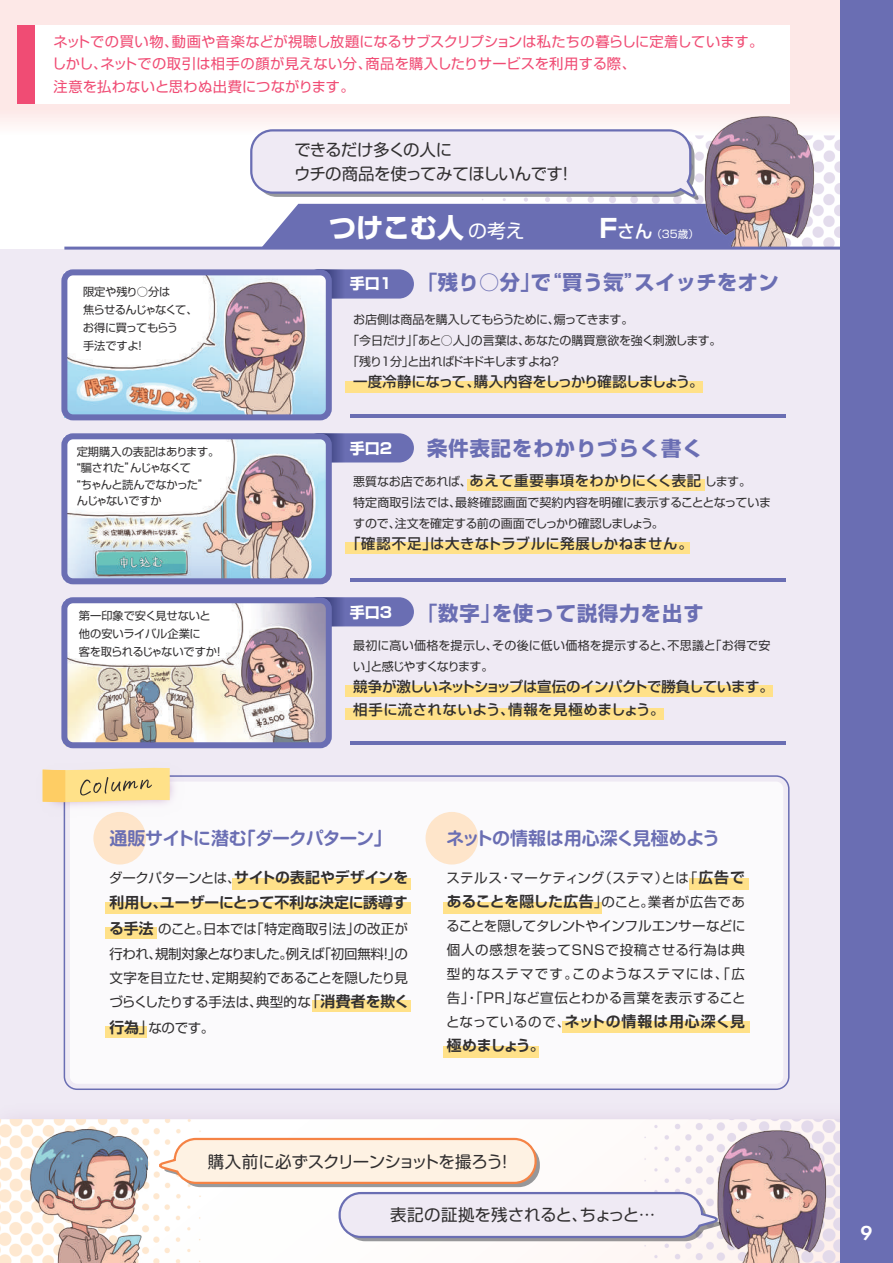
<style>
.page{position:relative;width:893px;height:1263px;background:#efeaf4}
.page>*{position:absolute;margin:0;border:0;box-sizing:border-box;transform-origin:0 0}
.t1{font:700 27px "Shin Go Pro";color:#fff}
.t2{font:600 21px "Futura PT";color:#fff}
.t3{font:700 20.25px "Shin Go Pro";letter-spacing:.05em;color:#6a6eb3}
.t4{font:700 20.25px "Shin Go Pro";letter-spacing:.02em;color:#6a6eb3}
.t5{font:700 18px "Soft Go Std De";letter-spacing:-.04em;color:#6a6eb3}
.t6{font:700 18px "Soft Go Std De";letter-spacing:-.015em;color:#6a6eb3}
.t7{font:16.5px/24px "Soft Go Std";letter-spacing:-.025em;color:#312f30}
.t8{font:16.5px "Soft Go Std";letter-spacing:-.005em;color:#312f30}
.t9{font:700 15px "Shin Go Pro";color:#fff}
.t10{font:700 14.85px/25.5px "Shin Go Pro De";letter-spacing:.005em;color:#312f30}
.t11{font:500 14.4px/22.5px "Shin Go Pro";color:#312f30}
.t12{font:500 14.4px "Shin Go Pro";letter-spacing:.03em;color:#312f30}
.t13{font:500 14.4px "Shin Go Pro";letter-spacing:-.07em;color:#312f30}
.t14{font:500 14.4px "Shin Go Pro";letter-spacing:.025em;color:#312f30}
.t15{font:14.25px/22.5px "Shin Go Pro";letter-spacing:.01em;color:#f04c74}
.t16{font:13.5px/24px "Shin Go Pro";letter-spacing:.01em;color:#312f30;text-align:justify}
.t17{font:13.5px/25.5px "Shin Go Pro";letter-spacing:-.02em;color:#312f30}
.t18{font:13.5px/24px "Shin Go Pro";letter-spacing:-.01em;color:#312f30}
.t19{font:12px/21px "Shin Go Pro";letter-spacing:-.02em;color:#312f30}
.t20{font:12px/21px "Shin Go Pro";letter-spacing:.005em;color:#312f30}
.t21{font:11.25px/18px "Shin Go Pro";letter-spacing:-.03em;color:#312f30}
.t22{font:10.5px "Shin Go Pro";color:#fff}
.s1{font-weight:400;font-size:18.9px}
.s2{font-weight:700;font-size:25.5px}
.s3{font-weight:500;font-size:17.85px}
.s4{font-weight:500}
.s5{font-weight:400;font-size:12px}
.s6{font-family:"Shin Go Pro";font-weight:400;font-size:13.5px}
.s7{font-family:"Shin Go Pro De";font-weight:700;font-size:14.85px}
.s8{font-size:14.85px}
</style>
<div class="page">
<div style="left:0;top:0;width:893px;height:248px;background:#fff"></div>
<div style="left:0;top:0;width:893px;height:135px;background:linear-gradient(to right,#fdedec,#fde8e7)"></div>
<svg style="left:827px;top:135px;width:13px;height:112px"></svg>
<div style="left:24px;top:26px;width:766px;height:78px;background:#fff"></div>
<div style="left:17px;top:26px;width:18px;height:78px;background:#f04c74"></div>
<svg style="left:0;top:1119px;width:407px;height:144px;background:#fdf9f5"></svg>
<div style="left:407px;top:1119px;width:433px;height:144px;background:#fefbfa"></div>
<div style="left:840px;top:0;width:53px;height:1263px;background:#6a6eb3"></div>
<svg style="left:304px;top:269px;width:110px;height:30px;background:#6b6eb1"></svg>
<svg style="left:304px;top:433px;width:110px;height:29px;background:#686cb0"></svg>
<svg style="left:304px;top:597px;width:110px;height:29px;background:#686cb0"></svg>
<img style="left:669px;top:1121px;width:170px;height:142px">
<img style="left:27px;top:1111px;width:120px;height:152px">
<img style="left:656px;top:107px;width:171px;height:140px">
<hr style="left:64px;top:247px;width:776px;height:3px;background:#6a6eb3">
<div style="left:70px;top:781px;width:713px;height:303px;background:#fff;border-radius:7px"></div>
<div style="left:64px;top:775px;width:725px;height:315px;border:2px solid #6a6eb3;border-radius:13px"></div>
<div style="left:93px;top:812px;width:53px;height:52px;background:#fee5ca;border-radius:50%"></div>
<div style="left:426px;top:812px;width:52px;height:52px;background:#fee5ca;border-radius:50%"></div>
<img style="left:42px;top:769px;width:148px;height:55px">
<svg style="left:43px;top:767px;width:127px;height:36px;background:#f2d58a"></svg>
<svg style="left:249px;top:128px;width:506px;height:119px;background:#bab6d3"></svg>
<hr style="left:350px;top:414px;width:436px;height:3px;background:#6a6eb3">
<hr style="left:350px;top:578px;width:436px;height:3px;background:#6a6eb3">
<hr style="left:350px;top:742px;width:436px;height:3px;background:#6a6eb3">
<svg style="left:156px;top:1137px;width:565px;height:104px"></svg>
<div style="left:232px;top:878px;width:178px;height:11px;background:#ffe189"></div>
<div style="left:690px;top:878px;width:59px;height:11px;background:#ffe189"></div>
<div style="left:562px;top:1021px;width:187px;height:12px;background:#ffe189"></div>
<div style="left:443px;top:902px;width:158px;height:11px;background:#ffe189"></div>
<div style="left:443px;top:1046px;width:96px;height:12px;background:#ffe189"></div>
<div style="left:312px;top:1000px;width:98px;height:11px;background:#ffe189"></div>
<div style="left:105px;top:902px;width:305px;height:11px;background:#ffe189"></div>
<div style="left:105px;top:927px;width:52px;height:12px;background:#ffe189"></div>
<div style="left:105px;top:1026px;width:42px;height:12px;background:#ffe189"></div>
<div style="left:345px;top:381px;width:357px;height:11px;background:#ffe189"></div>
<div style="left:467px;top:480px;width:237px;height:11px;background:#ffe189"></div>
<div style="left:345px;top:543px;width:344px;height:11px;background:#ffe189"></div>
<div style="left:345px;top:685px;width:428px;height:11px;background:#ffe189"></div>
<div style="left:345px;top:708px;width:319px;height:12px;background:#ffe189"></div>
<img style="left:68px;top:604px;width:257px;height:137px">
<img style="left:68px;top:440px;width:257px;height:137px">
<img style="left:68px;top:276px;width:257px;height:137px">
<div style="left:61px;top:269px;width:271px;height:151px;border:6px solid #6a6eb3;border-radius:9px"></div>
<div style="left:61px;top:433px;width:271px;height:151px;border:6px solid #6a6eb3;border-radius:9px"></div>
<div style="left:61px;top:597px;width:271px;height:151px;border:6px solid #6a6eb3;border-radius:9px"></div>
<p class="t15" style="left:52px;top:29px;width:713px">ネットでの買い物、動画や音楽などが視聴し放題になるサブスクリプションは私たちの暮らしに定着しています。しかし、ネットでの取引は相手の顔が見えない分、商品を購入したりサービスを利用する際、<br>注意を払わないと思わぬ出費につながります。</p>
<p class="t21" style="left:83px;top:282px;width:116px">限定や残り○分は<br>焦らせるんじゃなくて、お得に買ってもらう<br>手法ですよ！</p>
<p class="t21" style="left:77px;top:442px;width:144px;line-height:16.5px">定期購入の表記はあります。“騙された”んじゃなくて<br>“ちゃんと読んでなかった”んじゃないですか</p>
<p class="t21" style="left:79px;top:605px;width:147px">第一印象で安く見せないと他の安いライバル企業に<br>客を取られるじゃないですか！</p>
<p class="t7" style="left:294px;top:136px;width:281px">できるだけ多くの人に<br>ウチの商品を使ってみてほしいんです！</p>
<h1 class="t1" style="left:329px;top:206px;width:197px">つけこむ人<span class="s1">の考え</span></h1>
<p class="t22" style="left:600px;top:225px;width:101px"><span class="s2">F</span><span class="s3">さん</span>（35歳）</p>
<p class="t9" style="left:350px;top:272px;width:44px">手口1</p>
<h3 class="t4" style="left:417px;top:267px;width:363px"><span class="s4">「</span>残り○分<span class="s4">」</span>で<span class="s4">“</span>買う気<span class="s4">”</span>スイッチをオン</h3>
<p class="t19" style="left:347px;top:308px;width:376px;text-indent:6px">お店側は商品を購入してもらうために、煽ってきます。<br>「今日だけ」「あと○人」の言葉は、あなたの購買意欲を強く刺激します。「残り1分」と出ればドキドキしますよね？</p>
<p class="t13" style="left:353px;top:370px;width:352px">一度冷静になって、購入内容をしっかり確認しましょう。</p>
<p class="t9" style="left:350px;top:436px;width:44px">手口2</p>
<h3 class="t3" style="left:427px;top:432px;width:277px">条件表記をわかりづらく書く</h3>
<p class="t12" style="left:353px;top:469px;width:399px"><span class="s5">悪質なお店であれば、</span>あえて重要事項をわかりにくく表記<span class="s5">します。</span></p>
<p class="t19" style="left:353px;top:491px;width:419px">特定商取引法では、最終確認画面で契約内容を明確に表示することとなっていますので、注文を確定する前の画面でしっかり確認しましょう。</p>
<p class="t14" style="left:346px;top:532px;width:348px">「確認不足」は大きなトラブルに発展しかねません。</p>
<p class="t9" style="left:350px;top:600px;width:44px">手口3</p>
<h3 class="t3" style="left:417px;top:597px;width:288px"><span class="s4">「</span>数字<span class="s4">」</span>を使って説得力を出す</h3>
<p class="t20" style="left:353px;top:634px;width:419px">最初に高い価格を提示し、その後に低い価格を提示すると、不思議と「お得で安い」と感じやすくなります。</p>
<p class="t11" style="left:353px;top:674px;width:422px">競争が激しいネットショップは宣伝のインパクトで勝負しています。相手に流されないよう、情報を見極めましょう。</p>
<h3 class="t5" style="left:110px;top:825px;width:284px">通販サイトに潜む「ダークパターン」</h3>
<h3 class="t6" style="left:446px;top:825px;width:275px">ネットの情報は用心深く見極めよう</h3>
<p class="t10" style="left:109px;top:862px;width:301px"><span class="s6">ダークパターンとは、</span>サイトの表記やデザインを利用し、ユーザーにとって不利な決定に誘導す</p>
<p class="t17" style="left:109px;top:914px;width:300px"><span class="s7">る手法</span>のこと。日本では「特定商取引法」の改正が行われ、規制対象となりました。例えば「初回無料！」の</p>
<p class="t18" style="left:109px;top:964px;width:302px">文字を目立たせ、定期契約であることを隠したり見づらくしたりする手法は、典型的な<span class="s8">「</span><span class="s7">消費者を欺く</span></p>
<p class="t16" style="left:110px;top:1014px;width:106px"><span class="s7">行為</span><span class="s8">」</span>なのです。</p>
<p class="t16" style="left:446px;top:864px;width:301px">ステルス・マーケティング（ステマ）とは「<span class="s7">広告であることを隠した広告</span>」のこと。業者が広告であることを隠してタレントやインフルエンサーなどに個人の感想を装ってＳＮＳで投稿させる行為は典型的なステマです。このようなステマには、「広告」・「PR」など宣伝とわかる言葉を表示すること</p>
<p class="t10" style="left:446px;top:1007px;width:300px;line-height:24px"><span class="s6">となっているので、</span>ネットの情報は用心深く見極めましょう。</p>
<p class="t7" style="left:208px;top:1148px;width:307px">購入前に必ずスクリーンショットを撮ろう！</p>
<p class="t8" style="left:390px;top:1203px;width:267px">表記の証拠を残されると、ちょっと…</p>
<h2 class="t2" style="left:860px;top:1220px;width:13px">9</h2>
</div>
